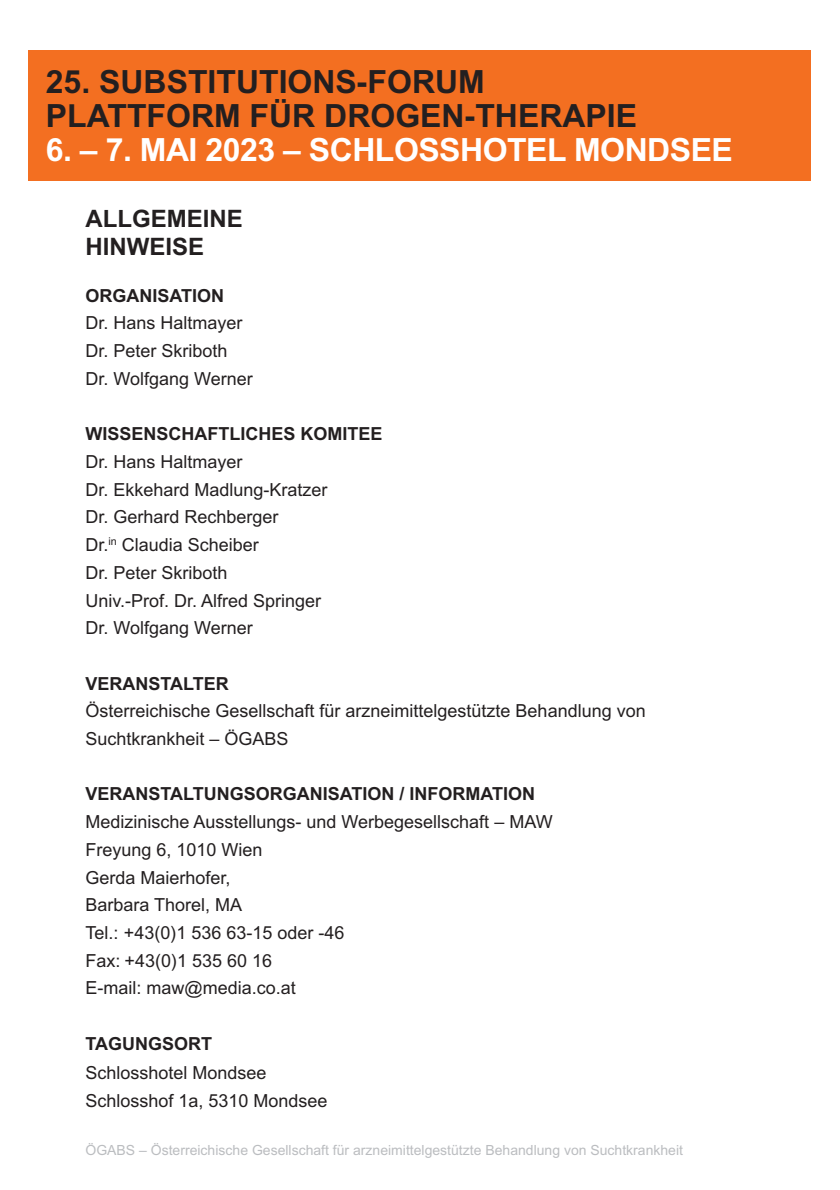
<style>
.page{position:relative;width:840px;height:1190px;background:#fff}
.page>*{position:absolute;margin:0;border:0;box-sizing:border-box;transform-origin:0 0}
.t1{font:700 32px/34px "Arial";color:#231f20}
.t2{font:700 32px "Arial";letter-spacing:-.015em;color:#fff}
.t3{font:700 24px/28.8px "Arial";color:#231f20}
.t4{font:18px/27.8px "Arial";color:#231f20}
.t5{font:700 18px "Arial";color:#231f20}
.t6{font:14px "Arial";color:#bbbdc0}
</style>
<div class="page">
<div style="left:29px;top:51px;width:782px;height:130px;background:#f36f21"></div>
<h1 class="t1" style="left:46px;top:68px;width:593px">25. SUBSTITUTIONS-FORUM<br>PLATTFORM FÜR DROGEN-THERAPIE</h1>
<h1 class="t2" style="left:46px;top:138px;width:689px">6. – 7. MAI 2023 – SCHLOSSHOTEL MONDSEE</h1>
<h2 class="t3" style="left:86px;top:206px;width:159px">ALLGEMEINE<br>HINWEISE</h2>
<p class="t5" style="left:86px;top:289px;width:140px">ORGANISATION</p>
<p class="t4" style="left:86px;top:311px;width:169px">Dr. Hans Haltmayer<br>Dr. Peter Skriboth<br>Dr. Wolfgang Werner</p>
<p class="t5" style="left:86px;top:427px;width:299px">WISSENSCHAFTLICHES KOMITEE</p>
<p class="t4" style="left:86px;top:450px;width:244px">Dr. Hans Haltmayer<br>Dr. Ekkehard Madlung-Kratzer<br>Dr. Gerhard Rechberger<br>Dr.<sup>in</sup> Claudia Scheiber<br>Dr. Peter Skriboth<br>Univ.-Prof. Dr. Alfred Springer<br>Dr. Wolfgang Werner</p>
<p class="t5" style="left:86px;top:677px;width:145px">VERANSTALTER</p>
<p class="t4" style="left:86px;top:699px;width:562px">Österreichische Gesellschaft für arzneimittelgestützte Behandlung von<br>Suchtkrankheit – ÖGABS</p>
<p class="t5" style="left:86px;top:788px;width:451px">VERANSTALTUNGSORGANISATION / INFORMATION</p>
<p class="t4" style="left:86px;top:810px;width:469px">Medizinische Ausstellungs- und Werbegesellschaft – MAW<br>Freyung 6, 1010 Wien<br>Gerda Maierhofer,<br>Barbara Thorel, MA<br>Tel.: +43(0)1 536 63-15 oder -46<br>Fax: +43(0)1 535 60 16<br>E-mail: maw@media.co.at</p>
<p class="t5" style="left:86px;top:1038px;width:128px">TAGUNGSORT</p>
<p class="t4" style="left:86px;top:1060px;width:244px;line-height:28.4px">Schlosshotel Mondsee<br>Schlosshof 1a, 5310 Mondsee</p>
<p class="t6" style="left:86px;top:1145px;width:599px">ÖGABS – Österreichische Gesellschaft für arzneimittelgestützte Behandlung von Suchtkrankheit</p>
</div>
